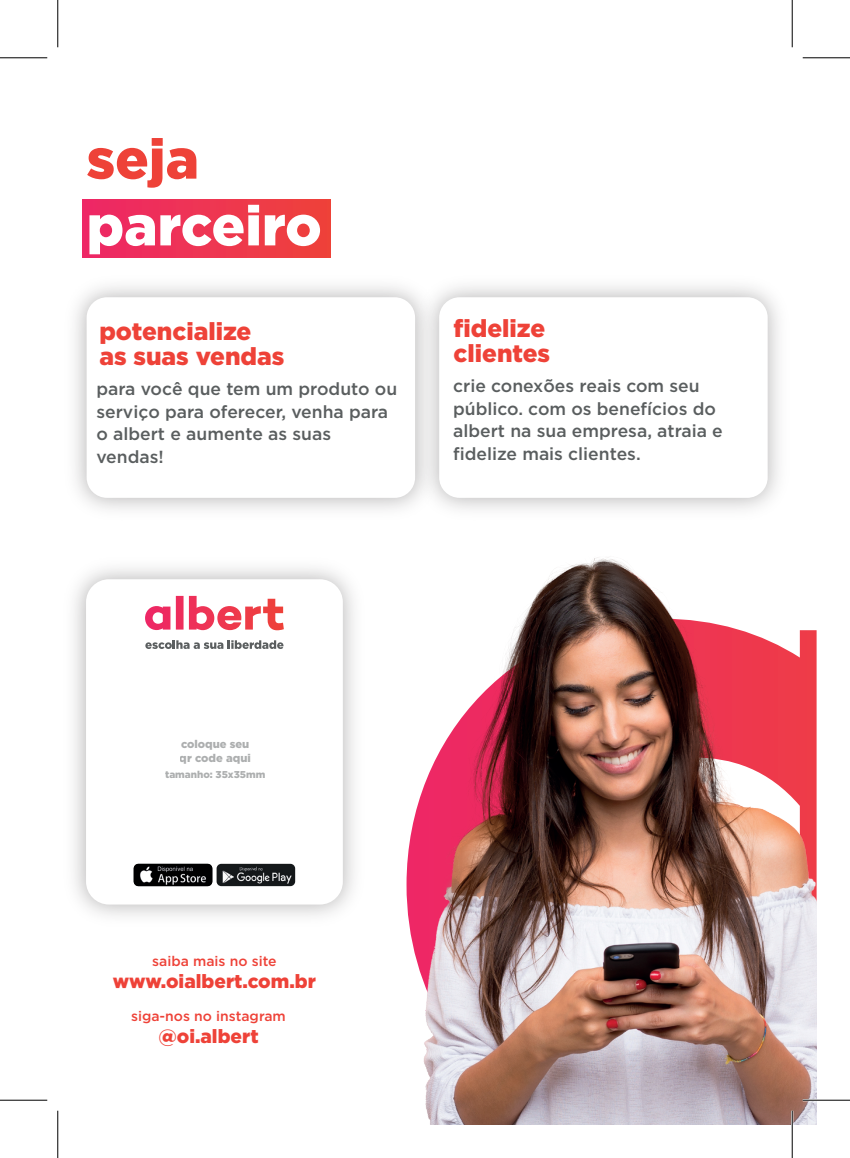
<style>
.page{position:relative;width:850px;height:1158px;background:#fff}
.page>*{position:absolute;margin:0;border:0;box-sizing:border-box;transform-origin:0 0}
.t1{font:900 55.65px "Gotham HTF";color:#fff}
.t2{font:900 55.65px "Gotham HTF";color:#ee4238}
.t3{font:900 24.5px/25.7px "Gotham HTF";color:#ee4238}
.t4{font:900 19.07px "Gotham HTF";color:#ee4238}
.t5{font:500 17.5px/22.8px "Gotham HTF";color:#5a5e5f}
.t6{font:500 14px "Gotham HTF";color:#ee4238}
.t7{font:900 11.2px/13.5px "Gotham HTF";color:#5a5e5f}
.t8{font:900 9.97px "Gotham HTF";color:#5a5e5f}
</style>
<div class="page">
<div style="left:82px;top:199px;width:249px;height:58px;background:linear-gradient(to right,#ee2768,#ee423a)"></div>
<img style="left:75px;top:286px;width:334px;height:224px">
<div style="left:87px;top:297px;width:328px;height:201px;background:#fff;border-radius:20px"></div>
<img style="left:409px;top:286px;width:370px;height:210px">
<div style="left:439px;top:297px;width:328px;height:201px;background:#fff;border-radius:20px"></div>
<img style="left:296px;top:496px;width:520px;height:628px">
<img style="left:74px;top:549px;width:299px;height:385px">
<div style="left:86px;top:579px;width:257px;height:325px;background:#fff;border-radius:23px"></div>
<img style="left:216px;top:863px;width:79px;height:23px">
<img style="left:134px;top:863px;width:78px;height:23px">
<svg style="left:145px;top:596px;width:139px;height:34px"></svg>
<svg style="left:145px;top:640px;width:138px;height:9px"></svg>
<hr style="left:802px;top:1098px;width:48px;height:3px;background:#fff">
<hr style="left:791px;top:1110px;width:2px;height:47px;background:#fff">
<hr style="left:0;top:57px;width:47px;height:1px;background:#000">
<hr style="left:802px;top:57px;width:48px;height:1px;background:#000">
<hr style="left:0;top:1099px;width:47px;height:1px;background:#000">
<hr style="left:802px;top:1099px;width:48px;height:1px;background:#000">
<hr style="left:57px;top:0;width:1px;height:47px;background:#000">
<hr style="left:57px;top:1110px;width:1px;height:47px;background:#000">
<hr style="left:792px;top:0;width:1px;height:47px;background:#000">
<hr style="left:792px;top:1110px;width:1px;height:47px;background:#000">
<h1 class="t2" style="left:87px;top:127px;width:114px">seja</h1>
<h1 class="t1" style="left:87px;top:193px;width:236px">parceiro</h1>
<h2 class="t3" style="left:99px;top:317px;width:186px">potencialize as suas vendas</h2>
<p class="t5" style="left:96px;top:377px;width:302px">para você que tem um produto ou serviço para oferecer, venha para o albert e aumente as suas vendas!</p>
<h2 class="t3" style="left:453px;top:314px;width:98px">fidelize clientes</h2>
<p class="t5" style="left:453px;top:374px;width:271px">crie conexões reais com seu público. com os benefícios do albert na sua empresa, atraia e fidelize mais clientes.</p>
<p class="t7" style="left:180px;top:737px;width:73px">coloque seu qr code aqui</p>
<p class="t8" style="left:165px;top:768px;width:102px">tamanho: 35x35mm</p>
<p class="t6" style="left:152px;top:952px;width:126px">saiba mais no site</p>
<p class="t4" style="left:113px;top:969px;width:204px">www.oialbert.com.br</p>
<p class="t6" style="left:131px;top:1008px;width:156px">siga-nos no instagram</p>
<p class="t4" style="left:158px;top:1025px;width:102px">@oi.albert</p>
</div>
